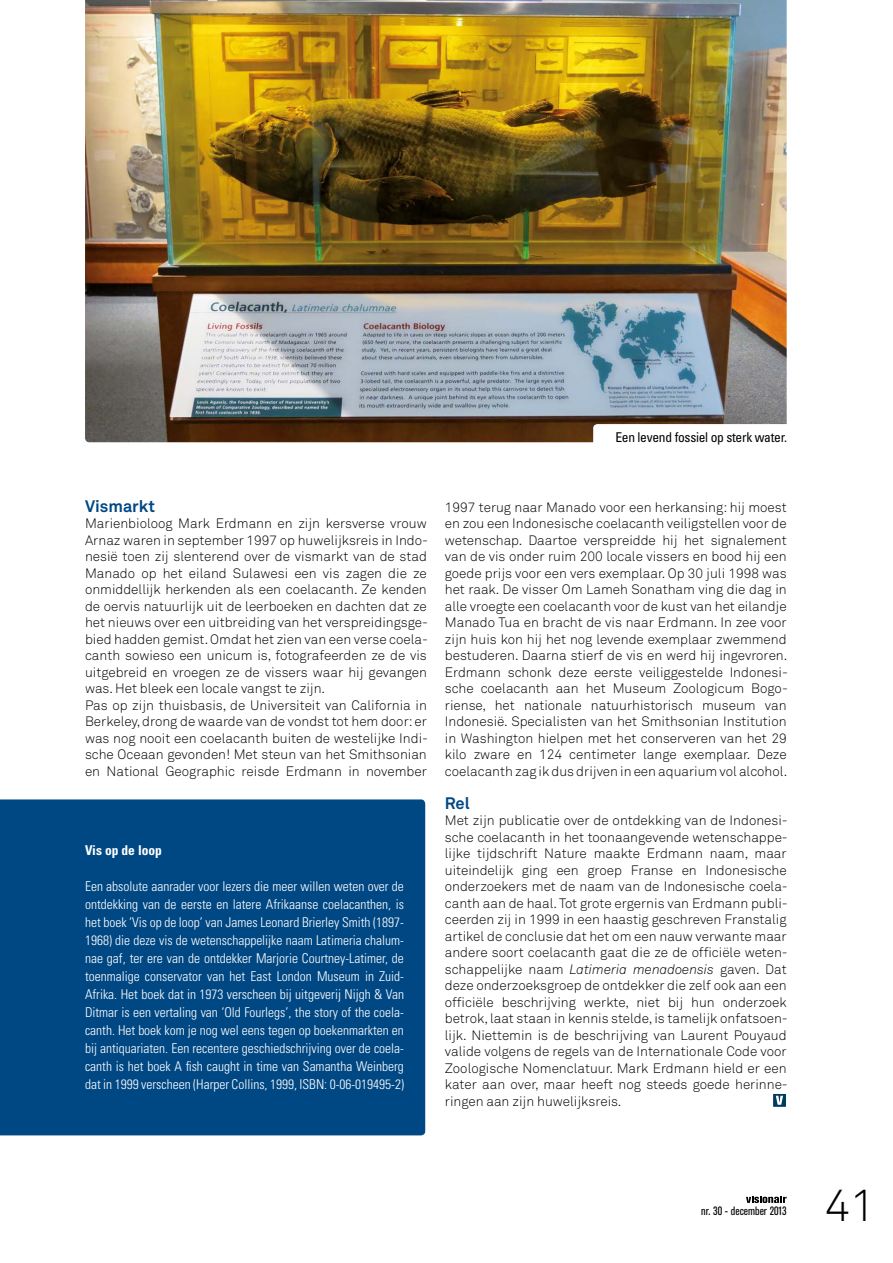
<style>
.page{position:relative;width:893px;height:1263px;background:#fff}
.page>*{position:absolute;margin:0;border:0;box-sizing:border-box;transform-origin:0 0}
.t1{font:300 45px "Akkurat";color:#000}
.t2{font:700 16.5px "Akkurat";color:#004884}
.t3{font:300 13.5px/16.5px "Akkurat";color:#000;text-align:justify}
.t4{font:300 condensed 13.5px/18px "Univers";color:#fff;text-align:justify}
.t5{font:condensed 13.5px "Univers";letter-spacing:-.02em;color:#000}
.t6{font:700 condensed 13.5px "Univers";color:#fff}
.t7{font:12px "Akzidenz Grotesk Condensed BQ";color:#000}
.s1{font-style:italic}
</style>
<div class="page">
<svg style="left:746px;top:1197px;width:41px;height:6px"></svg>
<svg style="left:773px;top:1094px;width:13px;height:13px"></svg>
<div style="left:0;top:799px;width:425px;height:336px;background:#004884"></div>
<img style="left:85px;top:0;width:702px;height:442px">
<div style="left:593px;top:424px;width:218px;height:37px;background:#fff;border-radius:4px"></div>
<p class="t5" style="left:615px;top:429px;width:173px">Een levend fossiel op sterk water.</p>
<p class="t2" style="left:85px;top:495px;width:71px">Vismarkt</p>
<p class="t3" style="left:85px;top:515px;width:344px;text-align:left">Marienbioloog Mark Erdmann en zijn kersverse vrouw Arnaz waren in september 1997 op huwelijksreis in Indo&shy;nesië toen zij slenterend over de vismarkt van de stad Manado op het eiland Sulawesi een vis zagen die ze onmiddellijk herkenden als een coelacanth. Ze kenden de oervis natuurlijk uit de leerboeken en dachten dat ze het nieuws over een uitbreiding van het verspreidingsge&shy;bied hadden gemist. Omdat het zien van een verse coela&shy;canth sowieso een unicum is, fotografeerden ze de vis uitgebreid en vroegen ze de vissers waar hij gevangen was. Het bleek een locale vangst te zijn.<br>Pas op zijn thuisbasis, de Universiteit van California in Berkeley, drong de waarde van de vondst tot hem door: er was nog nooit een coelacanth buiten de westelijke Indi&shy;sche Oceaan gevonden! Met steun van het Smithsonian en National Geographic reisde Erdmann in november</p>
<p class="t6" style="left:85px;top:842px;width:79px">Vis op de loop</p>
<p class="t4" style="left:85px;top:877px;width:320px">Een absolute aanrader voor lezers die meer willen weten over de ontdekking van de eerste en latere Afrikaanse coelacanthen, is het boek ‘Vis op de loop’ van James Leonard Brierley Smith (1897- 1968) die deze vis de wetenschappelijke naam Latimeria chalum&shy;nae gaf, ter ere van de ontdekker Marjorie Courtney-Latimer, de toenmalige conservator van het East London Museum in Zuid-Afrika. Het boek dat in 1973 verscheen bij uitgeverij Nijgh &amp; Van Ditmar is een vertaling van ‘Old Fourlegs’, the story of the coela&shy;canth. Het boek kom je nog wel eens tegen op boekenmarkten en bij antiquariaten. Een recentere geschiedschrijving over de coela&shy;canth is het boek A fish caught in time van Samantha Weinberg dat in 1999 verscheen (Harper Collins, 1999, ISBN: 0-06-019495-2)</p>
<p class="t3" style="left:445px;top:499px;width:344px">1997 terug naar Manado voor een herkansing: hij moest en zou een Indonesische coelacanth veiligstellen voor de wetenschap. Daartoe verspreidde hij het signalement van de vis onder ruim 200 locale vissers en bood hij een goede prijs voor een vers exemplaar. Op 30 juli 1998 was het raak. De visser Om Lameh Sonatham ving die dag in alle vroegte een coelacanth voor de kust van het eilandje Manado Tua en bracht de vis naar Erdmann. In zee voor zijn huis kon hij het nog levende exemplaar zwemmend bestuderen. Daarna stierf de vis en werd hij ingevroren.<br>Erdmann schonk deze eerste veiliggestelde Indonesi&shy;sche coelacanth aan het Museum Zoologicum Bogo&shy;riense, het nationale natuurhistorisch museum van Indonesië. Specialisten van het Smithsonian Institution in Washington hielpen met het conserveren van het 29 kilo zware en 124 centimeter lange exemplaar. Deze coelacanth zag ik dus drijven in een aquarium vol alcohol.</p>
<p class="t2" style="left:445px;top:792px;width:26px">Rel</p>
<p class="t3" style="left:445px;top:812px;width:344px">Met zijn publicatie over de ontdekking van de Indonesi&shy;sche coelacanth in het toonaangevende wetenschappe&shy;lijke tijdschrift Nature maakte Erdmann naam, maar uiteindelijk ging een groep Franse en Indonesische onderzoekers met de naam van de Indonesische coela&shy;canth aan de haal. Tot grote ergernis van Erdmann publi&shy;ceerden zij in 1999 in een haastig geschreven Franstalig artikel de conclusie dat het om een nauw verwante maar andere soort coelacanth gaat die ze de officiële weten&shy;schappelijke naam <span class="s1">Latimeria menadoensis</span> gaven. Dat deze onderzoeksgroep de ontdekker die zelf ook aan een officiële beschrijving werkte, niet bij hun onderzoek betrok, laat staan in kennis stelde, is tamelijk onfatsoen&shy;lijk. Niettemin is de beschrijving van Laurent Pouyaud valide volgens de regels van de Internationale Code voor Zoologische Nomenclatuur. Mark Erdmann hield er een kater aan over, maar heeft nog steeds goede herinne&shy;ringen aan zijn huwelijksreis.</p>
<p class="t7" style="left:701px;top:1204px;width:87px">nr. 30 - december 2013</p>
<h1 class="t1" style="left:825px;top:1179px;width:53px">41</h1>
</div>
